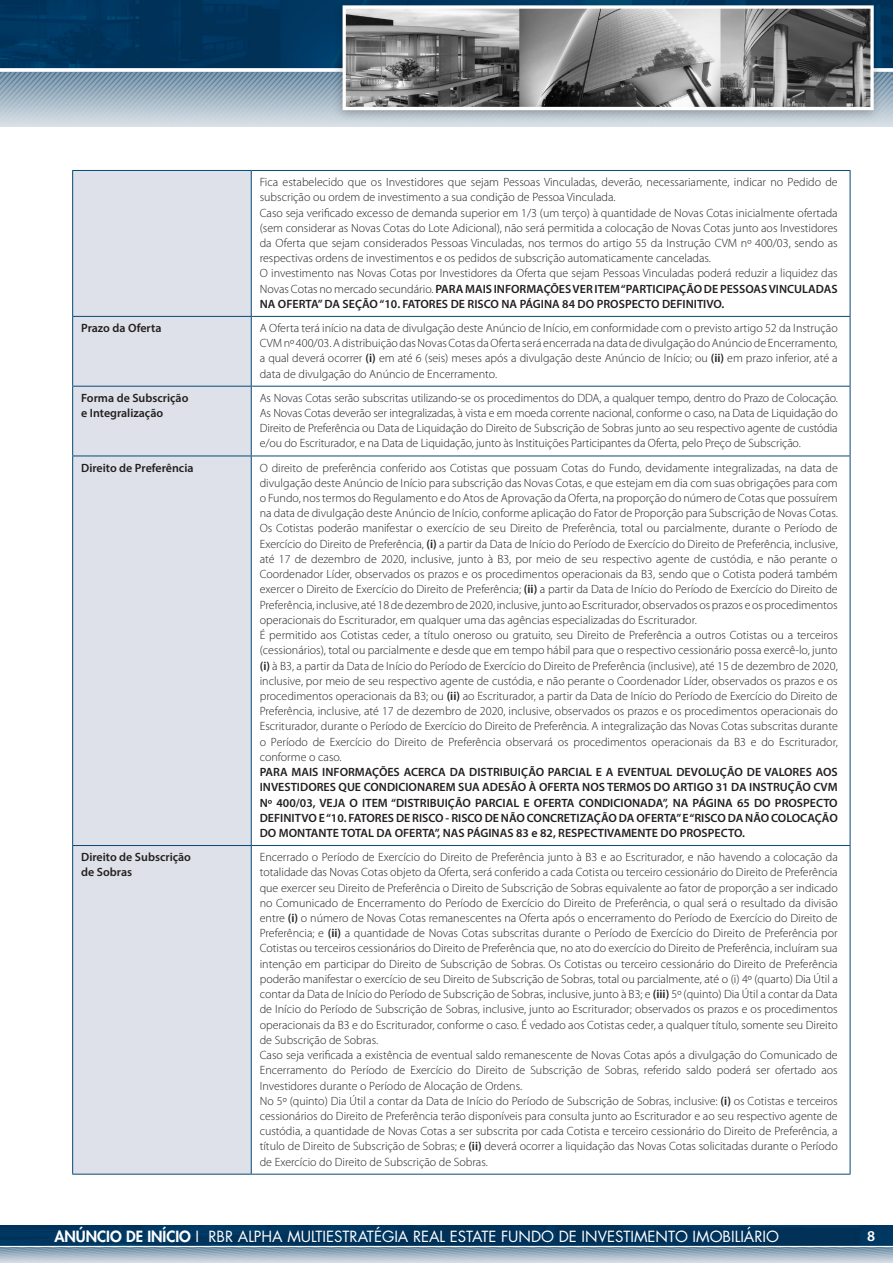
<style>
.page{position:relative;width:893px;height:1263px;background:#fff}
.page>*{position:absolute;margin:0;border:0;box-sizing:border-box;transform-origin:0 0}
.t1{font:15px "Futura";color:#fff}
.t2{font:600 15px "Myriad Pro";color:#fff}
.A_DIREITA{font:300 12px/15.3px "Myriad Pro";color:#231f20;text-align:justify}
.A_DIREITA-2{font:600 12px/15.3px "Myriad Pro";color:#231f20;text-align:justify}
.A_ESQUERDA{font:600 12px/15.3px "Myriad Pro";color:#231f20}
.s1{font-weight:600}
.s2{font-weight:800}
</style>
<div class="page">
<img style="left:0;top:0;width:893px;height:127px">
<img style="left:0;top:1226px;width:893px;height:37px">
<div style="left:73px;top:171px;width:178px;height:1003px;background:#dee1e9"></div>
<hr style="left:72px;top:170px;width:179px;height:1px;background:#074a75">
<hr style="left:72px;top:171px;width:1px;height:145px;background:#074a75">
<hr style="left:251px;top:170px;width:599px;height:1px;background:#074a75">
<hr style="left:251px;top:171px;width:1px;height:145px;background:#074a75">
<hr style="left:850px;top:171px;width:1px;height:145px;background:#074a75">
<hr style="left:72px;top:316px;width:179px;height:1px;background:#074a75">
<hr style="left:72px;top:317px;width:1px;height:69px;background:#074a75">
<hr style="left:251px;top:316px;width:599px;height:1px;background:#074a75">
<hr style="left:251px;top:317px;width:1px;height:69px;background:#074a75">
<hr style="left:850px;top:317px;width:1px;height:69px;background:#074a75">
<hr style="left:72px;top:386px;width:179px;height:1px;background:#074a75">
<hr style="left:72px;top:387px;width:1px;height:69px;background:#074a75">
<hr style="left:251px;top:386px;width:599px;height:1px;background:#074a75">
<hr style="left:251px;top:387px;width:1px;height:69px;background:#074a75">
<hr style="left:850px;top:387px;width:1px;height:69px;background:#074a75">
<hr style="left:72px;top:456px;width:179px;height:1px;background:#074a75">
<hr style="left:72px;top:456px;width:1px;height:389px;background:#074a75">
<hr style="left:251px;top:456px;width:599px;height:1px;background:#074a75">
<hr style="left:251px;top:456px;width:1px;height:389px;background:#074a75">
<hr style="left:850px;top:456px;width:1px;height:389px;background:#074a75">
<hr style="left:72px;top:845px;width:179px;height:1px;background:#074a75">
<hr style="left:72px;top:846px;width:1px;height:328px;background:#074a75">
<hr style="left:251px;top:845px;width:599px;height:1px;background:#074a75">
<hr style="left:251px;top:846px;width:1px;height:328px;background:#074a75">
<hr style="left:850px;top:846px;width:1px;height:328px;background:#074a75">
<hr style="left:72px;top:1174px;width:179px;height:1px;background:#074a75">
<hr style="left:251px;top:1174px;width:599px;height:1px;background:#074a75">
<p class="A_DIREITA" style="left:260px;top:175px;width:579px">Fica estabelecido que os Investidores que sejam Pessoas Vinculadas, deverão, necessariamente, indicar no Pedido de subscrição ou ordem de investimento a sua condição de Pessoa Vinculada.</p>
<p class="A_DIREITA" style="left:260px;top:205px;width:579px">Caso seja verificado excesso de demanda superior em 1/3 (um terço) à quantidade de Novas Cotas inicialmente ofertada (sem considerar as Novas Cotas do Lote Adicional), não será permitida a colocação de Novas Cotas junto aos Investidores da Oferta que sejam considerados Pessoas Vinculadas, nos termos do artigo 55 da Instrução CVM nº 400/03, sendo as respectivas ordens de investimentos e os pedidos de subscrição automaticamente canceladas.</p>
<p class="A_DIREITA" style="left:260px;top:266px;width:579px">O investimento nas Novas Cotas por Investidores da Oferta que sejam Pessoas Vinculadas poderá reduzir a liquidez das Novas Cotas no mercado secundário. <span class="s1">PARA MAIS INFORMAÇÕES VER ITEM “PARTICIPAÇÃO DE PESSOAS VINCULADAS NA OFERTA” DA SEÇÃO “10. FATORES DE RISCO NA PÁGINA 84 DO PROSPECTO DEFINITIVO.</span></p>
<p class="A_ESQUERDA" style="left:81px;top:320px;width:82px">Prazo da Oferta</p>
<p class="A_DIREITA" style="left:260px;top:321px;width:579px">A Oferta terá início na data de divulgação deste Anúncio de Início, em conformidade com o previsto artigo 52 da Instrução CVM nº 400/03. A distribuição das Novas Cotas da Oferta será encerrada na data de divulgação do Anúncio de Encerramento, a qual deverá ocorrer <span class="s1">(i)</span> em até 6 (seis) meses após a divulgação deste Anúncio de Início; ou <span class="s1">(ii)</span> em prazo inferior, até a data de divulgação do Anúncio de Encerramento.</p>
<p class="A_ESQUERDA" style="left:81px;top:390px;width:109px">Forma de Subscrição e Integralização</p>
<p class="A_DIREITA" style="left:260px;top:390px;width:579px">As Novas Cotas serão subscritas utilizando-se os procedimentos do DDA, a qualquer tempo, dentro do Prazo de Colocação.<br>As Novas Cotas deverão ser integralizadas, à vista e em moeda corrente nacional, conforme o caso, na Data de Liquidação do Direito de Preferência ou Data de Liquidação do Direito de Subscrição de Sobras junto ao seu respectivo agente de custódia e/ou do Escriturador, e na Data de Liquidação, junto às Instituições Participantes da Oferta, pelo Preço de Subscrição.</p>
<p class="A_ESQUERDA" style="left:81px;top:460px;width:114px">Direito de Preferência</p>
<p class="A_DIREITA" style="left:260px;top:460px;width:580px">O direito de preferência conferido aos Cotistas que possuam Cotas do Fundo, devidamente integralizadas, na data de divulgação deste Anúncio de Início para subscrição das Novas Cotas, e que estejam em dia com suas obrigações para com o Fundo, nos termos do Regulamento e do Atos de Aprovação da Oferta, na proporção do número de Cotas que possuírem na data de divulgação deste Anúncio de Início, conforme aplicação do Fator de Proporção para Subscrição de Novas Cotas.</p>
<p class="A_DIREITA" style="left:260px;top:521px;width:579px">Os Cotistas poderão manifestar o exercício de seu Direito de Preferência, total ou parcialmente, durante o Período de Exercício do Direito de Preferência, <span class="s1">(i)</span> a partir da Data de Início do Período de Exercício do Direito de Preferência, inclusive, até 17 de dezembro de 2020, inclusive, junto à B3, por meio de seu respectivo agente de custódia, e não perante o Coordenador Líder, observados os prazos e os procedimentos operacionais da B3, sendo que o Cotista poderá também exercer o Direito de Exercício do Direito de Preferência; <span class="s1">(ii)</span> a partir da Data de Início do Período de Exercício do Direito de Preferência, inclusive, até 18 de dezembro de 2020, inclusive, junto ao Escriturador, observados os prazos e os procedimentos operacionais do Escriturador, em qualquer uma das agências especializadas do Escriturador.</p>
<p class="A_DIREITA" style="left:260px;top:628px;width:580px">É permitido aos Cotistas ceder, a título oneroso ou gratuito, seu Direito de Preferência a outros Cotistas ou a terceiros (cessionários), total ou parcialmente e desde que em tempo hábil para que o respectivo cessionário possa exercê-lo, junto <span class="s1">(i)</span> à B3, a partir da Data de Início do Período de Exercício do Direito de Preferência (inclusive), até 15 de dezembro de 2020, inclusive, por meio de seu respectivo agente de custódia, e não perante o Coordenador Líder, observados os prazos e os procedimentos operacionais da B3; ou <span class="s1">(ii)</span> ao Escriturador, a partir da Data de Início do Período de Exercício do Direito de Preferência, inclusive, até 17 de dezembro de 2020, inclusive, observados os prazos e os procedimentos operacionais do Escriturador, durante o Período de Exercício do Direito de Preferência. A integralização das Novas Cotas subscritas durante o Período de Exercício do Direito de Preferência observará os procedimentos operacionais da B3 e do Escriturador, conforme o caso.</p>
<p class="A_DIREITA-2" style="left:260px;top:764px;width:579px">PARA MAIS INFORMAÇÕES ACERCA DA DISTRIBUIÇÃO PARCIAL E A EVENTUAL DEVOLUÇÃO DE VALORES AOS INVESTIDORES QUE CONDICIONAREM SUA ADESÃO À OFERTA NOS TERMOS DO ARTIGO 31 DA INSTRUÇÃO CVM Nº 400/03, VEJA O ITEM “DISTRIBUIÇÃO PARCIAL E OFERTA CONDICIONADA”, NA PÁGINA 65 DO PROSPECTO DEFINITVO E “10. FATORES DE RISCO - RISCO DE NÃO CONCRETIZAÇÃO DA OFERTA” E “RISCO DA NÃO COLOCAÇÃO DO MONTANTE TOTAL DA OFERTA”, NAS PÁGINAS 83 e 82, RESPECTIVAMENTE DO PROSPECTO.</p>
<p class="A_ESQUERDA" style="left:81px;top:849px;width:111px">Direito de Subscrição de Sobras</p>
<p class="A_DIREITA" style="left:260px;top:850px;width:579px">Encerrado o Período de Exercício do Direito de Preferência junto à B3 e ao Escriturador, e não havendo a colocação da totalidade das Novas Cotas objeto da Oferta, será conferido a cada Cotista ou terceiro cessionário do Direito de Preferência que exercer seu Direito de Preferência o Direito de Subscrição de Sobras equivalente ao fator de proporção a ser indicado no Comunicado de Encerramento do Período de Exercício do Direito de Preferência, o qual será o resultado da divisão entre <span class="s1">(i)</span> o número de Novas Cotas remanescentes na Oferta após o encerramento do Período de Exercício do Direito de Preferência; e <span class="s1">(ii)</span> a quantidade de Novas Cotas subscritas durante o Período de Exercício do Direito de Preferência por Cotistas ou terceiros cessionários do Direito de Preferência que, no ato do exercício do Direito de Preferência, incluíram sua intenção em participar do Direito de Subscrição de Sobras. Os Cotistas ou terceiro cessionário do Direito de Preferência poderão manifestar o exercício de seu Direito de Subscrição de Sobras, total ou parcialmente, até o (i) 4º (quarto) Dia Útil a contar da Data de Início do Período de Subscrição de Sobras, inclusive, junto à B3; e <span class="s1">(iii)</span> 5º (quinto) Dia Útil a contar da Data de Início do Período de Subscrição de Sobras, inclusive, junto ao Escriturador; observados os prazos e os procedimentos operacionais da B3 e do Escriturador, conforme o caso. É vedado aos Cotistas ceder, a qualquer título, somente seu Direito de Subscrição de Sobras.</p>
<p class="A_DIREITA" style="left:260px;top:1048px;width:579px">Caso seja verificada a existência de eventual saldo remanescente de Novas Cotas após a divulgação do Comunicado de Encerramento do Período de Exercício do Direito de Subscrição de Sobras, referido saldo poderá ser ofertado aos Investidores durante o Período de Alocação de Ordens.</p>
<p class="A_DIREITA" style="left:260px;top:1093px;width:579px">No 5º (quinto) Dia Útil a contar da Data de Início do Período de Subscrição de Sobras, inclusive: <span class="s1">(i)</span> os Cotistas e terceiros cessionários do Direito de Preferência terão disponíveis para consulta junto ao Escriturador e ao seu respectivo agente de custódia, a quantidade de Novas Cotas a ser subscrita por cada Cotista e terceiro cessionário do Direito de Preferência, a título de Direito de Subscrição de Sobras; e <span class="s1">(ii)</span> deverá ocorrer a liquidação das Novas Cotas solicitadas durante o Período de Exercício do Direito de Subscrição de Sobras.</p>
<p class="t1" style="left:54px;top:1226px;width:726px"><span class="s2">ANÚNCIO DE INÍCIO</span> I RBR ALPHA MULTIESTRATÉGIA REAL ESTATE FUNDO DE INVESTIMENTO IMOBILIÁRIO</p>
<p class="t2" style="left:867px;top:1226px;width:10px">8</p>
</div>
